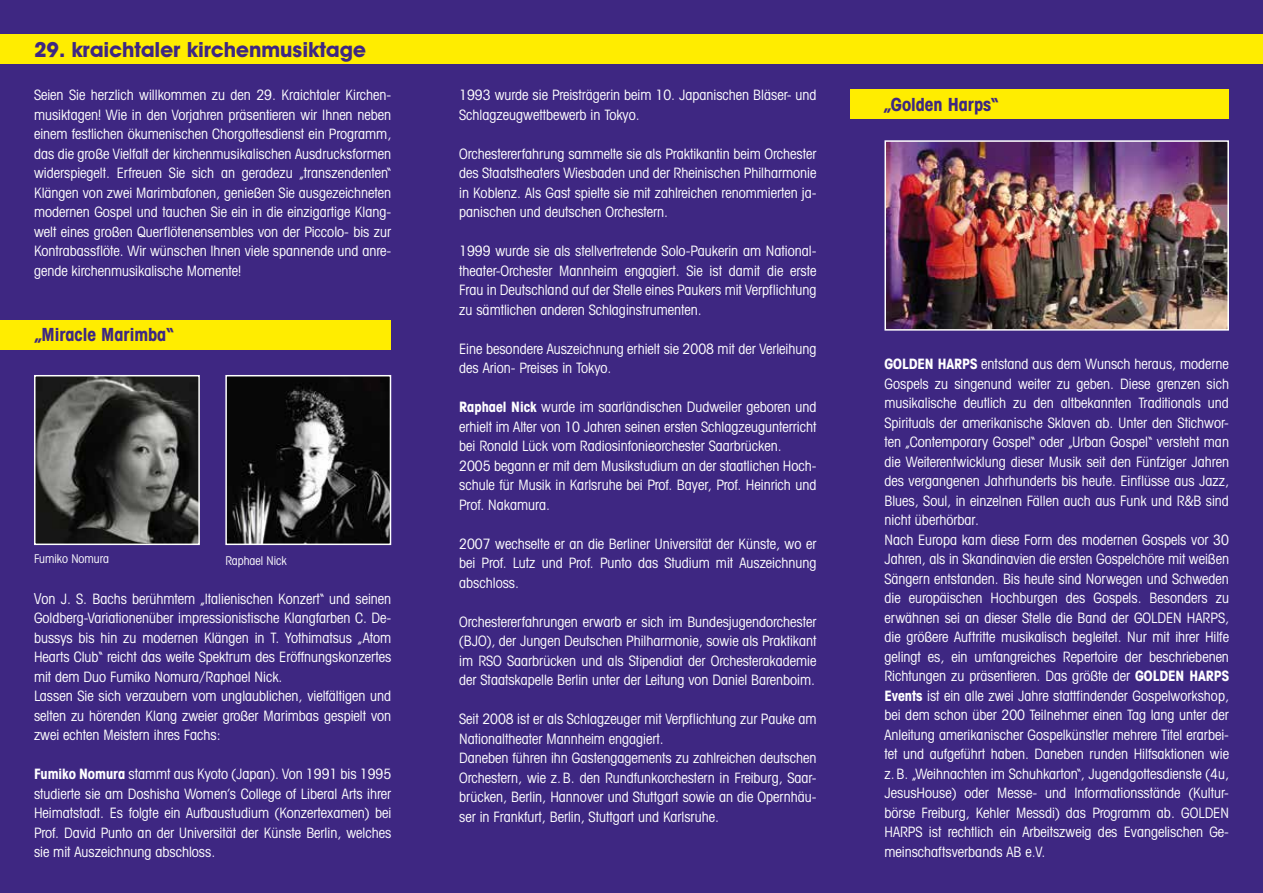
<style>
.page{position:relative;width:1263px;height:893px;background:#3e2782}
.page>*{position:absolute;margin:0;border:0;box-sizing:border-box;transform-origin:0 0}
.t1{font:700 21px "Avant Garde IT Cby BT";color:#3e2782}
.t2{font:700 condensed 18px "Avant Garde IT Cby BT";color:#3e2782}
.t3{font:condensed 14.25px/19.5px "Avant Garde IT Cby BT";color:#fff;text-align:justify}
.t4{font:condensed 12px "Avant Garde IT Cby BT";color:#fff}
.s1{font-size:15px}
.s2{font-weight:700}
</style>
<div class="page">
<div style="left:0;top:34px;width:1263px;height:30px;background:#ffed00"></div>
<div style="left:0;top:320px;width:390px;height:29px;background:#ffed00"></div>
<img style="left:37px;top:378px;width:160px;height:164px">
<div style="left:34px;top:375px;width:166px;height:170px;border:2px solid #fff"></div>
<img style="left:228px;top:378px;width:160px;height:164px">
<div style="left:225px;top:375px;width:166px;height:170px;border:2px solid #fff"></div>
<div style="left:850px;top:89px;width:379px;height:30px;background:#ffed00"></div>
<img style="left:887px;top:143px;width:339px;height:185px">
<div style="left:884px;top:140px;width:345px;height:191px;border:2px solid #fff"></div>
<h1 class="t1" style="left:34px;top:37px;width:333px">29. kraichtaler kirchenmusiktage</h1>
<p class="t3" style="left:34px;top:85px;width:359px">Seien Sie herzlich willkommen zu den 29. Kraichtaler Kirchen&shy;musiktagen! Wie in den Vorjahren präsentieren wir Ihnen neben einem festlichen ökumenischen Chorgottesdienst ein Programm, das die große Vielfalt der kirchenmusikalischen Ausdrucksformen widerspiegelt. Erfreuen Sie sich an geradezu „transzendenten“ Klängen von zwei Marimbafonen, genießen Sie ausgezeichneten modernen Gospel und tauchen Sie ein in die einzigartige Klang&shy;welt eines großen Querflötenensembles von der Piccolo- bis zur Kontrabassflöte. Wir wünschen Ihnen viele spannende und anre&shy;gende kirchenmusikalische Momente!</p>
<p class="t2" style="left:34px;top:324px;width:141px">„Miracle Marimba“</p>
<p class="t4" style="left:34px;top:552px;width:77px">Fumiko Nomura</p>
<p class="t4" style="left:225px;top:554px;width:63px">Raphael Nick</p>
<p class="t3" style="left:34px;top:589px;width:359px;text-align:left"><span class="s1">V</span>on J. S. Bachs berühmtem „Italienischen Konzert“ und seinen Goldberg-Variationenüber impressionistische Klangfarben C. De&shy;bussys bis hin zu modernen Klängen in T. Yothimatsus „Atom Hearts Club“ reicht das weite Spektrum des Eröffnungskonzertes mit dem Duo Fumiko Nomura/Raphael Nick.<br>Lassen Sie sich verzaubern vom unglaublichen, vielfältigen und selten zu hörenden Klang zweier großer Marimbas gespielt von zwei echten Meistern ihres Fachs:</p>
<p class="t3" style="left:34px;top:764px;width:359px"><span class="s2">Fumiko Nomura</span> stammt aus Kyoto (Japan). Von 1991 bis 1995 studierte sie am Doshisha Women’s College of Liberal Arts ihrer Heimatstadt. Es folgte ein Aufbaustudium (Konzertexamen) bei Prof. David Punto an der Universität der Künste Berlin, welches sie mit Auszeichnung abschloss.</p>
<p class="t3" style="left:459px;top:85px;width:359px">1993 wurde sie Preisträgerin beim 10. Japanischen Bläser- und<br>Schlagzeugwettbewerb in Tokyo.</p>
<p class="t3" style="left:459px;top:144px;width:359px">Orchestererfahrung sammelte sie als Praktikantin beim Orchester des Staatstheaters Wiesbaden und der Rheinischen Philharmonie in Koblenz. Als Gast spielte sie mit zahlreichen renommierten ja&shy;panischen und deutschen Orchestern.</p>
<p class="t3" style="left:459px;top:241px;width:359px">1999 wurde sie als stellvertretende Solo-Paukerin am National&shy;theater-Orchester Mannheim engagiert. Sie ist damit die erste Frau in Deutschland auf der Stelle eines Paukers mit Verpflichtung zu sämtlichen anderen Schlaginstrumenten.</p>
<p class="t3" style="left:459px;top:339px;width:359px">Eine besondere Auszeichnung erhielt sie 2008 mit der Verleihung des Arion- Preises in Tokyo.</p>
<p class="t3" style="left:459px;top:397px;width:359px;text-align:left"><span class="s2">Raphael Nick</span> wurde im saarländischen Dudweiler geboren und erhielt im Alter von 10 Jahren seinen ersten Schlagzeugunterricht bei Ronald Lück vom Radiosinfonieorchester Saarbrücken.<br>2005 begann er mit dem Musikstudium an der staatlichen Hoch&shy;schule für Musik in Karlsruhe bei Prof. Bayer, Prof. Heinrich und Prof. Nakamura.</p>
<p class="t3" style="left:459px;top:534px;width:359px">2007 wechselte er an die Berliner Universität der Künste, wo er bei Prof. Lutz und Prof. Punto das Studium mit Auszeichnung abschloss.</p>
<p class="t3" style="left:459px;top:612px;width:359px">Orchestererfahrungen erwarb er sich im Bundesjugendorchester (BJO), der Jungen Deutschen Philharmonie, sowie als Praktikant im RSO Saarbrücken und als Stipendiat der Orchesterakademie der Staatskapelle Berlin unter der Leitung von Daniel Barenboim.</p>
<p class="t3" style="left:459px;top:709px;width:359px;text-align:left">Seit 2008 ist er als Schlagzeuger mit Verpflichtung zur Pauke am Nationaltheater Mannheim engagiert.<br>Daneben führen ihn Gastengagements zu zahlreichen deutschen Orchestern, wie z.B. den Rundfunkorchestern in Freiburg, Saar&shy;brücken, Berlin, Hannover und Stuttgart sowie an die Opernhäu&shy;ser in Frankfurt, Berlin, Stuttgart und Karlsruhe.</p>
<p class="t2" style="left:883px;top:94px;width:117px">„Golden Harps“</p>
<p class="t3" style="left:884px;top:354px;width:346px;text-align:left"><span class="s2">GOLDEN HARPS</span> entstand aus dem Wunsch heraus, moderne Gospels zu singenund weiter zu geben. Diese grenzen sich musikalische deutlich zu den altbekannten Traditionals und Spirituals der amerikanische Sklaven ab. Unter den Stichwor&shy;ten „Contemporary Gospel“ oder „Urban Gospel“ versteht man die Weiterentwicklung dieser Musik seit den Fünfziger Jahren des vergangenen Jahrhunderts bis heute. Einflüsse aus Jazz, Blues, Soul, in einzelnen Fällen auch aus Funk und R&amp;B sind nicht überhörbar.<br>Nach Europa kam diese Form des modernen Gospels vor 30<br>Jahren, als in Skandinavien die ersten Gospelchöre mit weißen Sängern entstanden. Bis heute sind Norwegen und Schweden die europäischen Hochburgen des Gospels. Besonders zu erwähnen sei an dieser Stelle die Band der GOLDEN HARPS, die größere Auftritte musikalisch begleitet. Nur mit ihrer Hilfe gelingt es, ein umfangreiches Repertoire der beschriebenen Richtungen zu präsentieren. Das größte der <span class="s2">GOLDEN HARPS Events</span> ist ein alle zwei Jahre stattfindender Gospelworkshop, bei dem schon über 200 Teilnehmer einen Tag lang unter der Anleitung amerikanischer Gospelkünstler mehrere Titel erarbei&shy;tet und aufgeführt haben. Daneben runden Hilfsaktionen wie z.B. „Weihnachten im Schuhkarton“, Jugendgottesdienste (4u, JesusHouse) oder Messe- und Informationsstände (Kultur&shy;börse Freiburg, Kehler Messdi) das Programm ab. GOLDEN HARPS ist rechtlich ein Arbeitszweig des Evangelischen Ge&shy;meinschaftsverbands AB e.V.</p>
</div>
